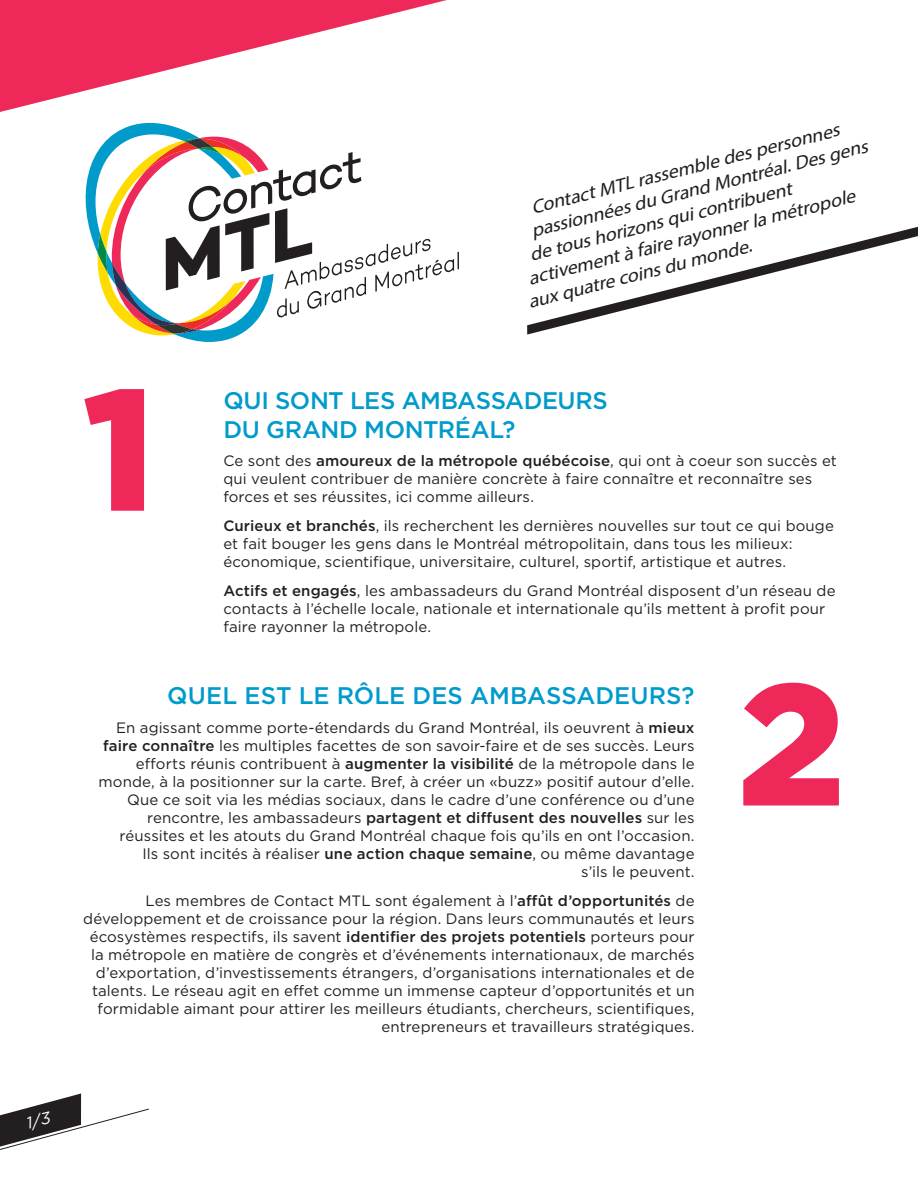
<style>
.page{position:relative;width:918px;height:1188px;background:#fff}
.page>*{position:absolute;margin:0;border:0;box-sizing:border-box;transform-origin:0 0}
.t1{font:900 172.5px "Gotham";color:#ee2859}
.t2{font:500 24px/28.8px "Gotham";letter-spacing:-.01em;color:#009bcb}
.t3{font:italic 18.9px "Myriad Pro";color:#231f20;scale:1.06 1}
.t4{font:15px/18px "Gotham";letter-spacing:.005em;color:#231f20}
.s1{font-weight:500}
</style>
<div class="page">
<svg style="left:85px;top:123px;width:154px;height:219px"></svg>
<svg style="left:98px;top:137px;width:361px;height:198px"></svg>
<svg style="left:0;top:0;width:447px;height:112px"></svg>
<svg style="left:527px;top:227px;width:391px;height:108px"></svg>
<svg style="left:0;top:1094px;width:149px;height:56px"></svg>
<p class="t3" style="left:528px;top:196px;width:301px;rotate:-14deg">Contact MTL rassemble des personnes</p>
<p class="t3" style="left:528px;top:219px;width:328px;rotate:-14deg">passionnées du Grand Montréal. Des gens</p>
<p class="t3" style="left:527px;top:243px;width:256px;rotate:-14deg">de tous horizons qui contribuent</p>
<p class="t3" style="left:526px;top:267px;width:319px;rotate:-14deg">activement à faire rayonner la métropole</p>
<p class="t3" style="left:526px;top:290px;width:218px;rotate:-14deg">aux quatre coins du monde.</p>
<p class="t1" style="left:83px;top:331px;width:74px">1</p>
<p class="t2" style="left:223px;top:386px;width:386px">QUI SONT LES AMBASSADEURS<br>DU GRAND MONTRÉAL?</p>
<p class="t4" style="left:223px;top:452px;width:615px">Ce sont des <span class="s1">amoureux de la métropole québécoise</span>, qui ont à coeur son succès et qui veulent contribuer de manière concrète à faire connaître et reconnaître ses forces et ses réussites, ici comme ailleurs.</p>
<p class="t4" style="left:223px;top:516px;width:612px"><span class="s1">Curieux et branchés</span>, ils recherchent les dernières nouvelles sur tout ce qui bouge et fait bouger les gens dans le Montréal métropolitain, dans tous les milieux: économique, scientifique, universitaire, culturel, sportif, artistique et autres.</p>
<p class="t4" style="left:223px;top:581px;width:614px"><span class="s1">Actifs et engagés</span>, les ambassadeurs du Grand Montréal disposent d’un réseau de contacts à l’échelle locale, nationale et internationale qu’ils mettent à profit pour faire rayonner la métropole.</p>
<p class="t2" style="left:167px;top:681px;width:529px">QUEL EST LE RÔLE DES AMBASSADEURS?</p>
<p class="t4" style="left:98px;top:718px;width:598px;text-align:right">En agissant comme porte-étendards du Grand Montréal, ils oeuvrent à <span class="s1">mieux faire connaître</span> les multiples facettes de son savoir-faire et de ses succès. Leurs efforts réunis contribuent à <span class="s1">augmenter la visibilité</span> de la métropole dans le monde, à la positionner sur la carte. Bref, à créer un «buzz» positif autour d’elle.<br>Que ce soit via les médias sociaux, dans le cadre d’une conférence ou d’une rencontre, les ambassadeurs <span class="s1">partagent et diffusent des nouvelles</span> sur les réussites et les atouts du Grand Montréal chaque fois qu’ils en ont l’occasion.<br>Ils sont incités à réaliser <span class="s1">une action chaque semaine</span>, ou même davantage<br>s’ils le peuvent.</p>
<p class="t4" style="left:83px;top:891px;width:613px;text-align:right">Les membres de Contact MTL sont également à l’<span class="s1">affût d’opportunités</span> de développement et de croissance pour la région. Dans leurs communautés et leurs écosystèmes respectifs, ils savent <span class="s1">identifier des projets potentiels</span> porteurs pour la métropole en matière de congrès et d’événements internationaux, de marchés d’exportation, d’investissements étrangers, d’organisations internationales et de talents. Le réseau agit en effet comme un immense capteur d’opportunités et un formidable aimant pour attirer les meilleurs étudiants, chercheurs, scientifiques, entrepreneurs et travailleurs stratégiques.</p>
<p class="t1" style="left:738px;top:626px;width:109px">2</p>
</div>
